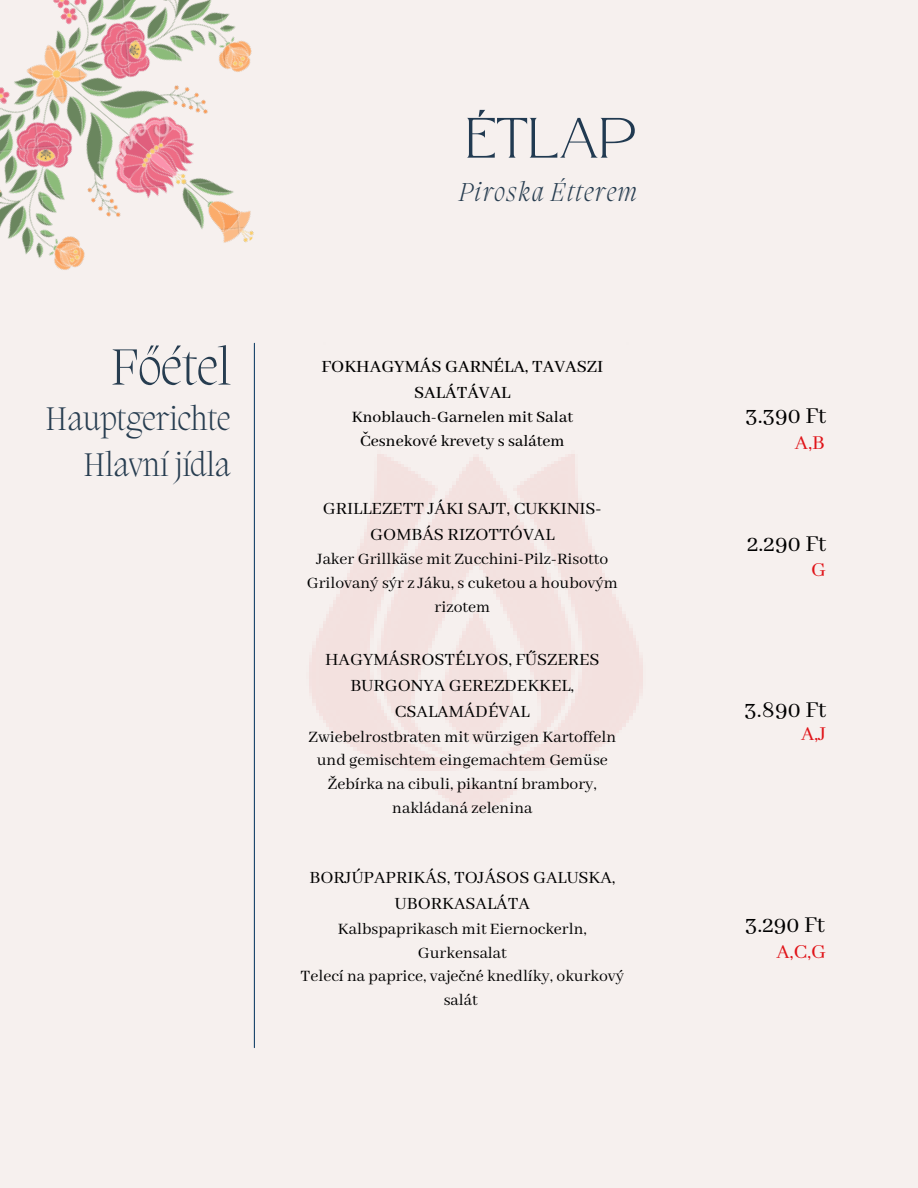
<style>
.page{position:relative;width:918px;height:1188px;background:#f6f0ee}
.page>*{position:absolute;margin:0;border:0;box-sizing:border-box;transform-origin:0 0}
.t1{font:56.7px "Atteron";color:#213a51}
.t2{font:200 52.2px "Migra";color:#273d50}
.t3{font:200 33.45px "Migra";color:#273d50}
.t4{font:italic 200 26.55px "Migra";letter-spacing:.06em;color:#273d50}
.t5{font:25.35px "Abhaya Libre";color:#000}
.t6{font:22.05px "Abhaya Libre";color:#e01318}
.t7{font:19.2px/25.8px "Abhaya Libre";color:#000;text-align:center}
.t8{font:500 19.2px/25.8px "Abhaya Libre";color:#000;text-align:center}
.t9{font:17.7px/23.7px "Abhaya Libre";color:#000;text-align:center}
.t10{font:500 17.7px "Abhaya Libre";color:#000}
</style>
<div class="page">
<hr style="left:254px;top:343px;width:1px;height:705px;background:#19456b">
<img style="left:0;top:0;width:255px;height:371px">
<p class="t1" style="left:466px;top:105px;width:172px">ÉTLAP</p>
<p class="t4" style="left:459px;top:180px;width:179px">Piroska Étterem</p>
<p class="t2" style="left:111px;top:342px;width:121px">Főétel</p>
<p class="t8" style="left:322px;top:354px;width:283px">FOKHAGYMÁS GARNÉLA, TAVASZI<br>SALÁTÁVAL</p>
<p class="t10" style="left:352px;top:408px;width:223px">Knoblauch-Garnelen mit Salat</p>
<p class="t10" style="left:360px;top:431px;width:206px">Česnekové krevety s salátem</p>
<p class="t3" style="left:46px;top:403px;width:187px">Hauptgerichte</p>
<p class="t5" style="left:746px;top:402px;width:82px">3.390 Ft</p>
<p class="t3" style="left:84px;top:449px;width:149px">Hlavní jídla</p>
<p class="t6" style="left:795px;top:430px;width:31px">A,B</p>
<p class="t7" style="left:323px;top:496px;width:281px">GRILLEZETT JÁKI SAJT, CUKKINIS-<br>GOMBÁS RIZOTTÓVAL</p>
<p class="t9" style="left:316px;top:548px;width:293px">Jaker Grillkäse mit Zucchini-Pilz-Risotto</p>
<p class="t9" style="left:307px;top:572px;width:313px">Grilovaný sýr z Jáku, s cuketou a houbovým rizotem</p>
<p class="t7" style="left:325px;top:648px;width:276px">HAGYMÁSROSTÉLYOS, FŰSZERES<br>BURGONYA GEREZDEKKEL,<br>CSALAMÁDÉVAL</p>
<p class="t9" style="left:309px;top:726px;width:309px">Zwiebelrostbraten mit würzigen Kartoffeln und gemischtem eingemachtem Gemüse</p>
<p class="t9" style="left:328px;top:773px;width:270px">Žebírka na cibuli, pikantní brambory, nakládaná zelenina</p>
<p class="t7" style="left:309px;top:866px;width:308px">BORJÚPAPRIKÁS, TOJÁSOS GALUSKA,<br>UBORKASALÁTA</p>
<p class="t9" style="left:338px;top:918px;width:250px">Kalbspaprikasch mit Eiernockerln,<br>Gurkensalat</p>
<p class="t9" style="left:301px;top:965px;width:325px">Telecí na paprice, vaječné knedlíky, okurkový salát</p>
<p class="t5" style="left:747px;top:529px;width:81px">2.290 Ft</p>
<p class="t6" style="left:811px;top:558px;width:16px">G</p>
<p class="t5" style="left:745px;top:696px;width:83px">3.890 Ft</p>
<p class="t6" style="left:801px;top:721px;width:27px">A,J</p>
<p class="t5" style="left:745px;top:911px;width:81px">3.290 Ft</p>
<p class="t6" style="left:776px;top:939px;width:51px">A,C,G</p>
</div>
